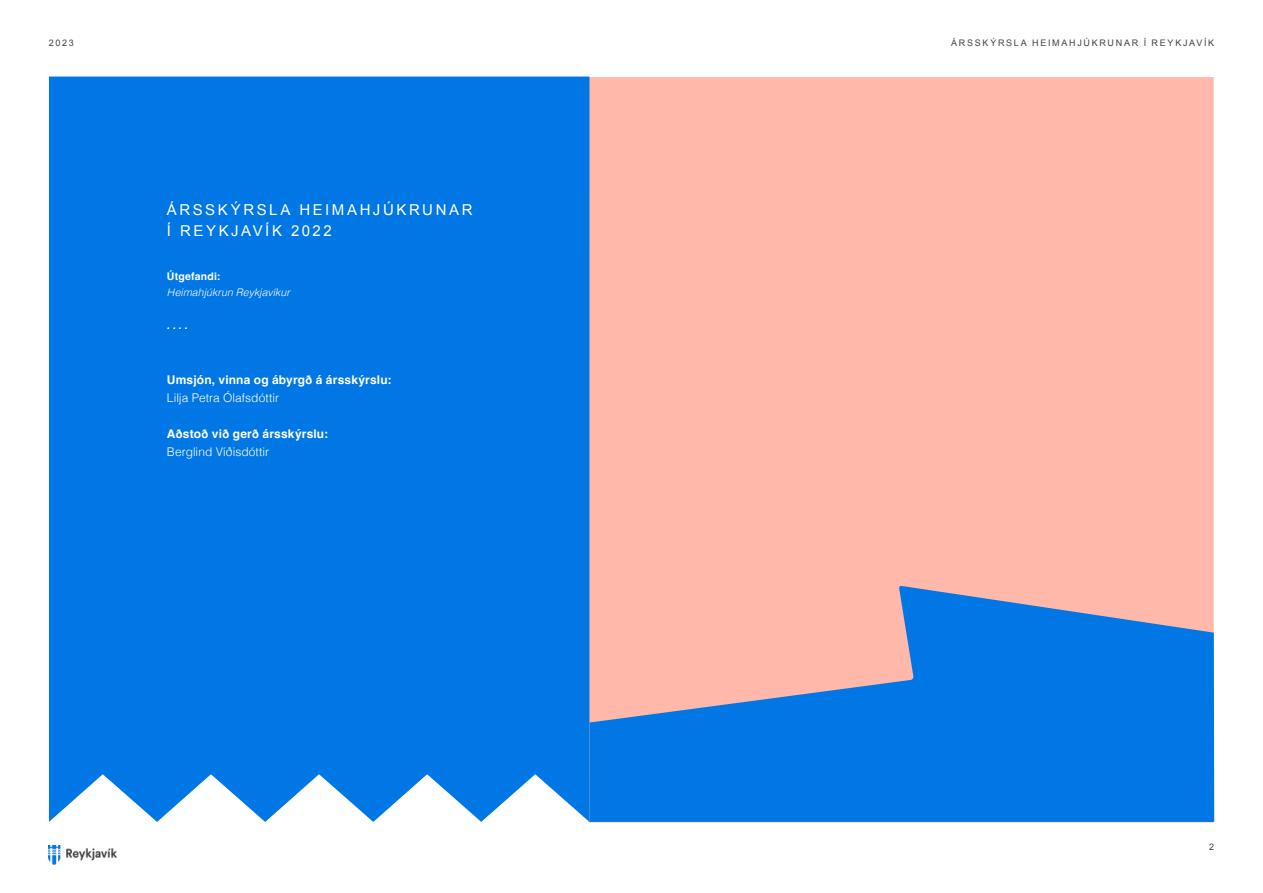
<style>
.page{position:relative;width:1263px;height:893px;background:#fff}
.page>*{position:absolute;margin:0;border:0;box-sizing:border-box;transform-origin:0 0}
.t1{font:15px/21px "Arial";letter-spacing:.17em;color:#fff}
.t2{font:700 12px "Helvetica";letter-spacing:.015em;color:#fff}
.t3{font:300 12px "Helvetica";color:#fff}
.t4{font:italic 300 10.5px "Helvetica";letter-spacing:.01em;color:#fff}
.t5{font:700 10.5px "Helvetica";letter-spacing:.02em;color:#fff}
.t6{font:italic 700 10.5px "Helvetica";color:#fff}
.t7{font:9px "Arial";letter-spacing:.19em;color:#444}
</style>
<div class="page">
<img style="left:49px;top:845px;width:68px;height:19px">
<div style="left:589px;top:77px;width:625px;height:509px;background:#ffb8aa"></div>
<div style="left:49px;top:77px;width:540px;height:745px;background:#0077e5"></div>
<svg style="left:589px;top:586px;width:625px;height:236px;background:#4b8ad3"></svg>
<p class="t7" style="left:49px;top:37px;width:26px">2023</p>
<p class="t1" style="left:167px;top:199px;width:307px">ÁRSSKÝRSLA HEIMAHJÚKRUNAR<br>Í REYKJAVÍK 2022</p>
<p class="t5" style="left:167px;top:269px;width:55px">Útgefandi:</p>
<p class="t4" style="left:167px;top:283px;width:124px">Heimahjúkrun Reykjavíkur</p>
<p class="t6" style="left:167px;top:319px;width:22px">. . . .</p>
<p class="t2" style="left:167px;top:372px;width:226px">Umsjón, vinna og ábyrgð á ársskýrslu:</p>
<p class="t3" style="left:167px;top:387px;width:114px">Lilja Petra Ólafsdóttir</p>
<p class="t2" style="left:167px;top:426px;width:163px">Aðstoð við gerð ársskýrslu:</p>
<p class="t3" style="left:167px;top:441px;width:104px">Berglind Víðisdóttir</p>
<p class="t7" style="left:951px;top:37px;width:265px">ÁRSSKÝRSLA HEIMAHJÚKRUNAR Í REYKJAVÍK</p>
<p class="t7" style="left:1209px;top:840px;width:7px">2</p>
</div>
